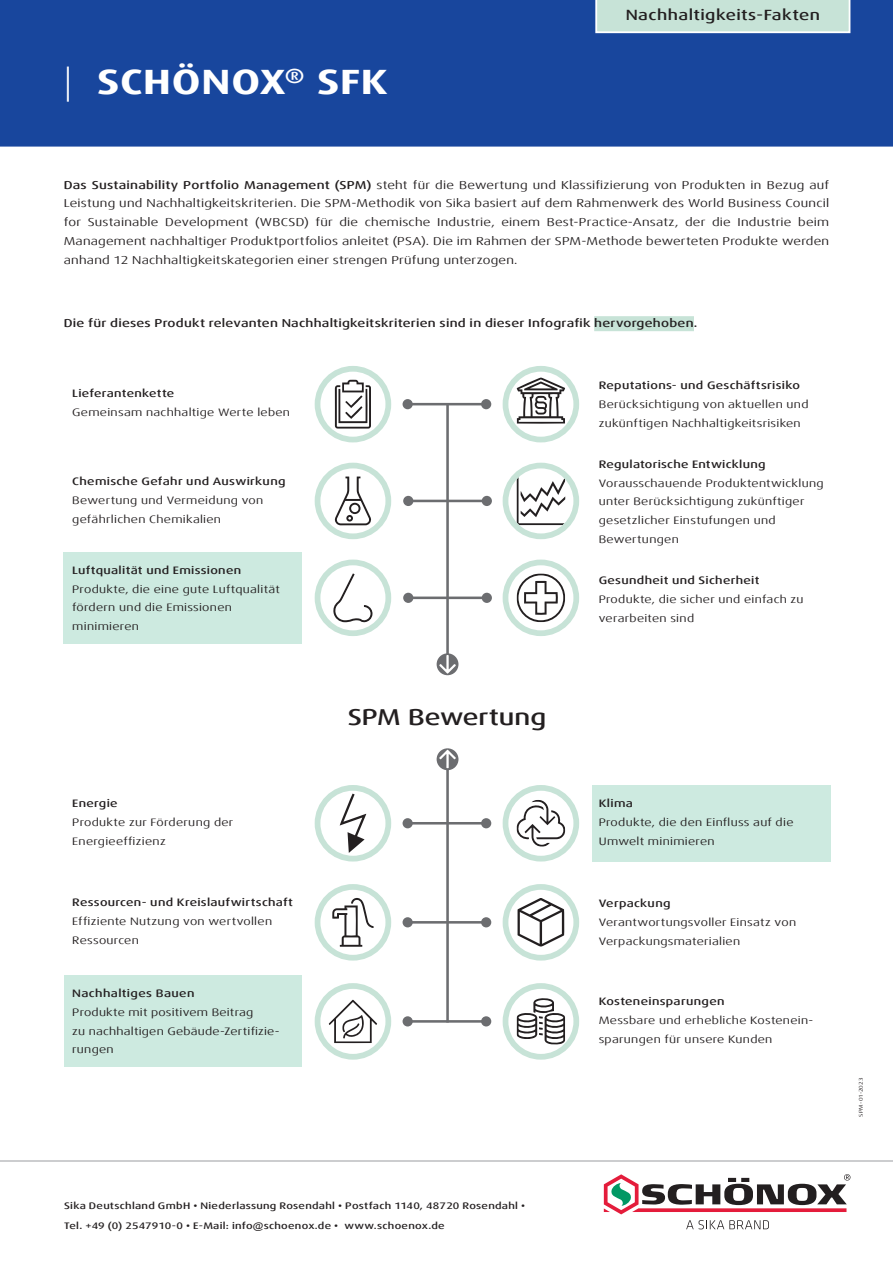
<style>
.page{position:relative;width:893px;height:1263px;background:#fff}
.page>*{position:absolute;margin:0;border:0;box-sizing:border-box;transform-origin:0 0}
.t1{font:700 expanded 35.1px "Dax Offc Pro";letter-spacing:.015em;color:#fff;scale:1.11 1}
.t2{font:500 expanded 22.95px "Dax Offc Pro";color:#231f20;scale:1.11 1}
.t3{font:500 expanded 14.85px "Dax Offc Pro";letter-spacing:.03em;color:#231f20;scale:1.11 1}
.t4{font:expanded 11.55px/18.8px "Dax Offc Pro";letter-spacing:.015em;color:#231f20;text-align:justify;scale:1.11 1}
.t5{font:500 expanded 11.55px "Dax Offc Pro";letter-spacing:.02em;color:#231f20;scale:1.11 1}
.t6{font:expanded 10.8px/18.8px "Dax Offc Pro";letter-spacing:.025em;color:#231f20;scale:1.11 1}
.t7{font:500 expanded 10.8px "Dax Offc Pro";letter-spacing:.025em;color:#231f20;scale:1.11 1}
.t8{font:500 expanded 9.45px/19.5px "Dax Offc Pro";letter-spacing:.025em;color:#231f20;scale:1.11 1}
.t9{font:expanded 5.4px "Dax Offc Pro";letter-spacing:.01em;color:#231f20;scale:1.11 1}
.s1{font-weight:300}
.s2{font-weight:500}
</style>
<div class="page">
<div style="left:0;top:0;width:893px;height:149px;background:#18469d"></div>
<svg style="left:595px;top:0;width:255px;height:33px;background:#cae4d9"></svg>
<svg style="left:604px;top:1174px;width:246px;height:40px"></svg>
<svg style="left:686px;top:1220px;width:83px;height:9px"></svg>
<hr style="left:0;top:1160px;width:893px;height:2px;background:#bcbdc0">
<hr style="left:0;top:147px;width:893px;height:4px;background:#fff">
<div style="left:594px;top:316px;width:100px;height:15px;background:#c7e3d7"></div>
<div style="left:64px;top:975px;width:238px;height:92px;background:#cdeae0"></div>
<div style="left:64px;top:552px;width:238px;height:92px;background:#cdeae0"></div>
<div style="left:592px;top:785px;width:239px;height:77px;background:#cdeae0"></div>
<hr style="left:446px;top:404px;width:3px;height:269px;background:#6c6d70">
<hr style="left:408px;top:403px;width:78px;height:2px;background:#6c6d70">
<div style="left:403px;top:399px;width:10px;height:10px;background:#6c6d70;border-radius:50%"></div>
<div style="left:481px;top:399px;width:10px;height:10px;background:#6c6d70;border-radius:50%"></div>
<hr style="left:408px;top:500px;width:79px;height:2px;background:#6c6d70">
<div style="left:403px;top:496px;width:10px;height:10px;background:#6c6d70;border-radius:50%"></div>
<div style="left:482px;top:496px;width:10px;height:10px;background:#6c6d70;border-radius:50%"></div>
<hr style="left:408px;top:596px;width:79px;height:3px;background:#6c6d70">
<div style="left:403px;top:593px;width:10px;height:10px;background:#6c6d70;border-radius:50%"></div>
<div style="left:482px;top:593px;width:10px;height:10px;background:#6c6d70;border-radius:50%"></div>
<svg style="left:335px;top:380px;width:36px;height:49px"></svg>
<div style="left:315px;top:366px;width:76px;height:76px;border:6px solid #c7e3d7;border-radius:50%"></div>
<svg style="left:516px;top:377px;width:49px;height:47px"></svg>
<div style="left:503px;top:366px;width:76px;height:76px;border:6px solid #c7e3d7;border-radius:50%"></div>
<svg style="left:335px;top:476px;width:36px;height:49px"></svg>
<div style="left:315px;top:463px;width:76px;height:76px;border:6px solid #c7e3d7;border-radius:50%"></div>
<svg style="left:516px;top:477px;width:49px;height:48px"></svg>
<div style="left:503px;top:463px;width:76px;height:76px;border:6px solid #c7e3d7;border-radius:50%"></div>
<svg style="left:333px;top:573px;width:39px;height:49px"></svg>
<div style="left:315px;top:559px;width:76px;height:77px;border:6px solid #c7e3d7;border-radius:50%"></div>
<svg style="left:517px;top:573px;width:48px;height:49px"></svg>
<div style="left:503px;top:559px;width:76px;height:77px;border:6px solid #c7e3d7;border-radius:50%"></div>
<svg style="left:437px;top:653px;width:21px;height:22px"></svg>
<svg style="left:437px;top:655px;width:21px;height:20px"></svg>
<hr style="left:446px;top:749px;width:3px;height:273px;background:#6c6d70">
<hr style="left:408px;top:822px;width:78px;height:2px;background:#6c6d70">
<div style="left:403px;top:818px;width:10px;height:10px;background:#6c6d70;border-radius:50%"></div>
<div style="left:481px;top:818px;width:10px;height:10px;background:#6c6d70;border-radius:50%"></div>
<hr style="left:408px;top:921px;width:78px;height:2px;background:#6c6d70">
<div style="left:403px;top:917px;width:10px;height:10px;background:#6c6d70;border-radius:50%"></div>
<div style="left:481px;top:917px;width:10px;height:10px;background:#6c6d70;border-radius:50%"></div>
<hr style="left:408px;top:1020px;width:78px;height:3px;background:#6c6d70">
<div style="left:403px;top:1016px;width:10px;height:10px;background:#6c6d70;border-radius:50%"></div>
<div style="left:481px;top:1016px;width:10px;height:10px;background:#6c6d70;border-radius:50%"></div>
<svg style="left:340px;top:794px;width:26px;height:59px"></svg>
<div style="left:315px;top:785px;width:76px;height:76px;border:6px solid #c7e3d7;border-radius:50%"></div>
<svg style="left:516px;top:800px;width:49px;height:47px"></svg>
<div style="left:503px;top:785px;width:76px;height:76px;border:6px solid #c7e3d7;border-radius:50%"></div>
<svg style="left:332px;top:898px;width:42px;height:49px"></svg>
<div style="left:315px;top:884px;width:76px;height:76px;border:6px solid #c7e3d7;border-radius:50%"></div>
<svg style="left:518px;top:898px;width:46px;height:49px"></svg>
<div style="left:503px;top:884px;width:76px;height:76px;border:6px solid #c7e3d7;border-radius:50%"></div>
<svg style="left:329px;top:999px;width:48px;height:44px"></svg>
<div style="left:315px;top:983px;width:76px;height:77px;border:6px solid #c7e3d7;border-radius:50%"></div>
<svg style="left:517px;top:998px;width:48px;height:47px"></svg>
<div style="left:503px;top:983px;width:76px;height:77px;border:6px solid #c7e3d7;border-radius:50%"></div>
<div style="left:437px;top:748px;width:21px;height:22px;background:#6c6d70;border-radius:50%"></div>
<svg style="left:437px;top:748px;width:21px;height:20px"></svg>
<h1 class="t1" style="left:64px;top:60px;width:293px"><span class="s1">|</span> SCHÖNOX<sup>®</sup> SFK</h1>
<h3 class="t3" style="left:626px;top:5px;width:177px">Nachhaltigkeits-Fakten</h3>
<p class="t4" style="left:64px;top:175px;width:691px"><span class="s2">Das Sustainability Portfolio Management (SPM)</span> steht für die Bewertung und Klassifizierung von Produkten in Bezug auf Leistung und Nachhaltigkeitskriterien. Die SPM-Methodik von Sika basiert auf dem Rahmenwerk des World Business Council for Sustainable Development (WBCSD) für die chemische Industrie, einem Best-Practice-Ansatz, der die Industrie beim Management nachhaltiger Produktportfolios anleitet (PSA). Die im Rahmen der SPM-Methode bewerteten Produkte werden anhand 12 Nachhaltigkeitskategorien einer strengen Prüfung unterzogen.</p>
<p class="t5" style="left:64px;top:315px;width:572px">Die für dieses Produkt relevanten Nachhaltigkeitskriterien sind in dieser Infografik hervorgehoben.</p>
<p class="t7" style="left:72px;top:386px;width:93px">Lieferantenkette</p>
<p class="t6" style="left:72px;top:403px;width:198px">Gemeinsam nachhaltige Werte leben</p>
<p class="t7" style="left:72px;top:475px;width:194px">Chemische Gefahr und Auswirkung</p>
<p class="t6" style="left:72px;top:491px;width:174px">Bewertung und Vermeidung von gefährlichen Chemikalien</p>
<p class="t7" style="left:72px;top:563px;width:154px">Luftqualität und Emissionen</p>
<p class="t6" style="left:72px;top:579px;width:189px">Produkte, die eine gute Luftqualität fördern und die Emissionen minimieren</p>
<p class="t7" style="left:599px;top:378px;width:183px">Reputations- und Geschäftsrisiko</p>
<p class="t6" style="left:599px;top:395px;width:191px">Berücksichtigung von aktuellen und zukünftigen Nachhaltigkeitsrisiken</p>
<p class="t7" style="left:599px;top:457px;width:152px">Regulatorische Entwicklung</p>
<p class="t6" style="left:599px;top:473px;width:204px">Vorausschauende Produktentwicklung unter Berücksichtigung zukünftiger gesetzlicher Einstufungen und<br>Bewertungen</p>
<p class="t7" style="left:599px;top:574px;width:146px">Gesundheit und Sicherheit</p>
<p class="t6" style="left:599px;top:590px;width:186px">Produkte, die sicher und einfach zu verarbeiten sind</p>
<p class="t7" style="left:72px;top:796px;width:42px">Energie</p>
<p class="t6" style="left:72px;top:813px;width:147px">Produkte zur Förderung der<br>Energieeffizienz</p>
<p class="t7" style="left:72px;top:896px;width:200px">Ressourcen- und Kreislaufwirtschaft</p>
<p class="t6" style="left:72px;top:912px;width:182px">Effiziente Nutzung von wertvollen<br>Ressourcen</p>
<p class="t7" style="left:72px;top:986px;width:112px">Nachhaltiges Bauen</p>
<p class="t6" style="left:72px;top:1003px;width:188px">Produkte mit positivem Beitrag<br>zu nachhaltigen Gebäude-Zertifizie&shy;rungen</p>
<h2 class="t2" style="left:348px;top:702px;width:180px">SPM Bewertung</h2>
<p class="t7" style="left:599px;top:796px;width:32px">Klima</p>
<p class="t6" style="left:599px;top:813px;width:177px">Produkte, die den Einfluss auf die<br>Umwelt minimieren</p>
<p class="t7" style="left:599px;top:896px;width:66px">Verpackung</p>
<p class="t6" style="left:599px;top:913px;width:179px">Verantwortungsvoller Einsatz von<br>Verpackungsmaterialien</p>
<p class="t7" style="left:599px;top:995px;width:115px">Kosteneinsparungen</p>
<p class="t6" style="left:599px;top:1011px;width:195px">Messbare und erhebliche Kostenein&shy;sparungen für unsere Kunden</p>
<p class="t9" style="left:858px;top:1117px;width:37px;rotate:-90deg">SPM-01-2023</p>
<p class="t8" style="left:64px;top:1196px;width:417px">Sika Deutschland GmbH • Niederlassung Rosendahl • Postfach 1140, 48720 Rosendahl •<br>Tel. +49 (0) 2547910-0 • E-Mail: info@schoenox.de • www.schoenox.de</p>
</div>
